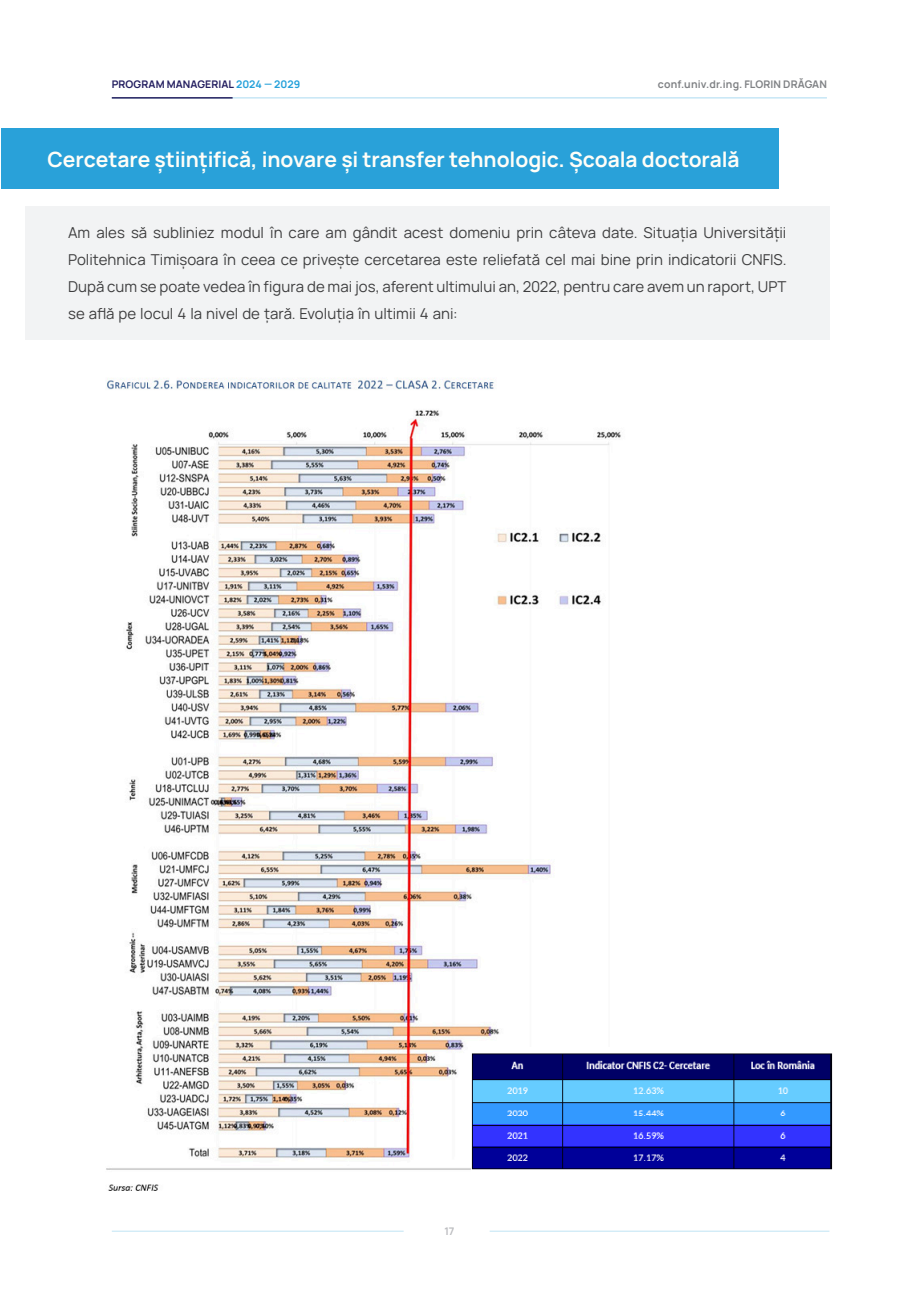
<style>
.page{position:relative;width:906px;height:1289px;background:#fff}
.page>*{position:absolute;margin:0;border:0;box-sizing:border-box;transform-origin:0 0}
.t1{font:700 21px "Manrope";letter-spacing:-.005em;color:#fffef8}
.Body_Text{font:15px/27px "Manrope";color:#3e3e3f;text-align:justify}
.t2{font:700 10.5px "Manrope";letter-spacing:.015em;color:#808285}
.t3{font:700 10.5px "Manrope";letter-spacing:.005em;color:#241f60}
.t4{font:700 10.5px "Manrope";color:#bcbdc0}
.s1{color:#23a0da}
</style>
<div class="page">
<hr style="left:489px;top:1230px;width:340px;height:1px;background:#23a0da">
<hr style="left:112px;top:1230px;width:292px;height:1px;background:#23a0da">
<hr style="left:112px;top:97px;width:715px;height:2px;background:#23a0da">
<hr style="left:112px;top:97px;width:121px;height:2px;background:#272360">
<div style="left:1px;top:128px;width:777px;height:60px;background:#29a1d9"></div>
<div style="left:25px;top:207px;width:804px;height:133px;background:#f2f3f4"></div>
<img style="left:106px;top:378px;width:515px;height:813px">
<img style="left:471px;top:1047px;width:361px;height:128px">
<p class="t3" style="left:112px;top:76px;width:190px">PROGRAM MANAGERIAL <span class="s1">2024 — 2029</span></p>
<p class="t2" style="left:658px;top:75px;width:170px">conf.univ.dr.ing. FLORIN DRĂGAN</p>
<p class="t1" style="left:48px;top:141px;width:693px">Cercetare științifică, inovare și transfer tehnologic. Școala doctorală</p>
<p class="Body_Text" style="left:68px;top:218px;width:720px">Am ales să subliniez modul în care am gândit acest domeniu prin câteva date. Situația Universității Politehnica Timișoara în ceea ce privește cercetarea este reliefată cel mai bine prin indicatorii CNFIS.<br>După cum se poate vedea în figura de mai jos, aferent ultimului an, 2022, pentru care avem un raport, UPT se află pe locul 4 la nivel de țară. Evoluția în ultimii 4 ani:</p>
<p class="t4" style="left:444px;top:1222px;width:11px">17</p>
</div>
